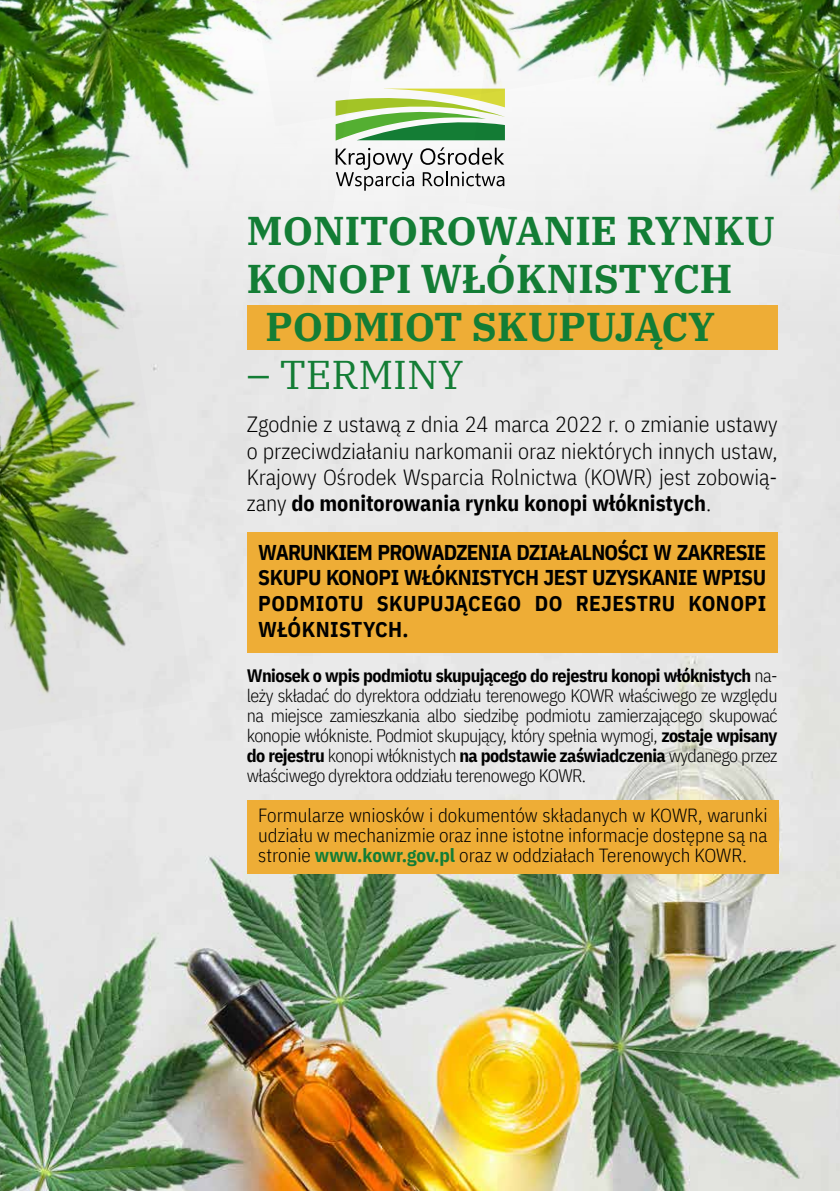
<style>
.page{position:relative;width:840px;height:1191px;background:#fff}
.page>*{position:absolute;margin:0;border:0;box-sizing:border-box;transform-origin:0 0}
.t1{font:700 40px "IBM Plex Serif";color:#137d35}
.t2{font:40px "IBM Plex Serif";color:#137d35}
.t3{font:300 22px/26.4px "IBM Plex Sans Cond";color:#000;text-align:justify}
.t4{font:700 21.4px/25.6px "IBM Plex Sans Cond";letter-spacing:.02em;color:#000;text-align:justify}
.t5{font:300 19px/20px "IBM Plex Sans Cond";color:#000;text-align:justify}
.t6{font:300 18px/20px "IBM Plex Sans Cond";letter-spacing:-.03em;color:#000;text-align:justify}
.s1{font-weight:700}
.s2{font-weight:700;color:#137d35}
</style>
<div class="page">
<img style="left:0;top:147px;width:839px;height:1044px">
<div style="left:247px;top:532px;width:530px;height:121px;background:#eead36"></div>
<svg style="left:362px;top:126px;width:103px;height:15px;background:#44975c"></svg>
<svg style="left:420px;top:147px;width:45px;height:18px"></svg>
<svg style="left:362px;top:148px;width:52px;height:42px"></svg>
<svg style="left:422px;top:171px;width:43px;height:15px"></svg>
<img style="left:465px;top:0;width:374px;height:255px">
<img style="left:0;top:0;width:362px;height:509px">
<img style="left:255px;top:0;width:400px;height:126px">
<img style="left:0;top:184px;width:193px;height:547px">
<div style="left:247px;top:305px;width:530px;height:45px;background:#eead36"></div>
<div style="left:247px;top:799px;width:530px;height:74px;background:#eead36"></div>
<h1 class="t1" style="left:247px;top:199px;width:529px">MONITOROWANIE RYNKU</h1>
<h1 class="t1" style="left:247px;top:247px;width:486px">KONOPI WŁÓKNISTYCH</h1>
<h1 class="t1" style="left:265px;top:295px;width:451px">PODMIOT SKUPUJĄCY</h1>
<h1 class="t2" style="left:247px;top:344px;width:218px">– TERMINY</h1>
<p class="t3" style="left:247px;top:409px;width:532px">Zgodnie z ustawą z dnia 24 marca 2022 r. o zmianie ustawy o przeciwdziałaniu narkomanii oraz niektórych innych ustaw, Krajowy Ośrodek Wsparcia Rolnictwa (KOWR) jest zobowią&shy;zany <span class="s1">do monitorowania rynku konopi włóknistych</span>.</p>
<p class="t4" style="left:258px;top:537px;width:509px">WARUNKIEM PROWADZENIA DZIAŁALNOŚCI W ZAKRESIE SKUPU KONOPI WŁÓKNISTYCH JEST UZYSKANIE WPISU PODMIOTU SKUPUJĄCEGO DO REJESTRU KONOPI WŁÓKNISTYCH.</p>
<p class="t6" style="left:247px;top:664px;width:532px"><span class="s1">Wniosek o wpis podmiotu skupującego do rejestru konopi włóknistych</span> na&shy;leży składać do dyrektora oddziału terenowego KOWR właściwego ze względu na miejsce zamieszkania albo siedzibę podmiotu zamierzającego skupować konopie włókniste. Podmiot skupujący, który spełnia wymogi, <span class="s1">zostaje wpisany do rejestru</span> konopi włóknistych <span class="s1">na podstawie zaświadczenia</span> wydanego przez właściwego dyrektora oddziału terenowego KOWR.</p>
<p class="t5" style="left:258px;top:804px;width:510px">Formularze wniosków i dokumentów składanych w KOWR, warunki udziału w mechanizmie oraz inne istotne informacje dostępne są na stronie <span class="s2">www.kowr.gov.pl</span> oraz w oddziałach Terenowych KOWR.</p>
</div>
